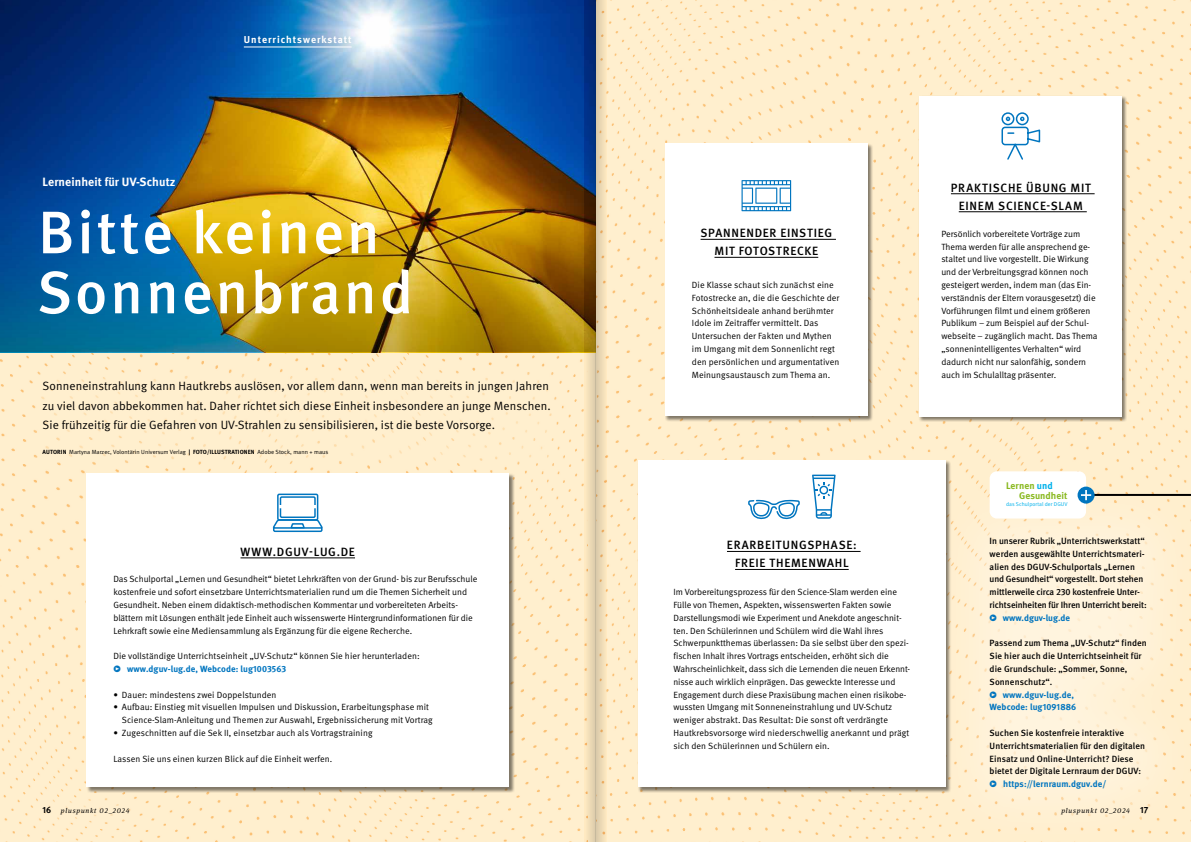
<style>
.page{position:relative;width:1191px;height:842px;background:#fff}
.page>*{position:absolute;margin:0;border:0;box-sizing:border-box;transform-origin:0 0}
.t1{font:500 60px/60px "DGUV Meta";letter-spacing:.05em;color:#fff}
.t2{font:12px/19.2px "DGUV Meta";letter-spacing:.01em;color:#000}
.t3{font:500 12px/18px "DGUV Meta";letter-spacing:.06em;color:#000;text-align:center}
.t4{font:700 12px "DGUV Meta";letter-spacing:.01em;color:#fff}
.t5{font:700 10px "DGUV Meta";letter-spacing:.1em;color:#fff}
.t6{font:700 9.6px/10.4px "DGUV Meta";letter-spacing:.01em;color:#8ab920}
.t7{font:9px/12.8px "DGUV Meta";color:#000}
.t8{font:500 9px/12.8px "DGUV Meta";letter-spacing:.005em;color:#000}
.t9{font:700 9px/12.8px "DGUV Meta";letter-spacing:.01em;color:#0075bf}
.t10{font:italic 7px "DGUV Meta Serif";letter-spacing:.11em;color:#000}
.t11{font:6px "DGUV Meta";letter-spacing:.01em;color:#000}
.t12{font:5.5px "DGUV Meta";letter-spacing:.01em;color:#00b1eb}
.s1{font-weight:700}
.s2{font-size:6.1px}
.s3{color:#00b1eb}
.s4{font-family:"DGUV Meta";font-weight:700;font-style:normal;font-size:9px}
</style>
<div class="page">
<div style="left:606px;top:0;width:585px;height:842px;background:#ffefce"></div>
<div style="left:0;top:352px;width:585px;height:490px;background:#ffefce"></div>
<img style="left:0;top:0;width:585px;height:352px">
<div style="left:35px;top:371px;width:522px;height:71px;background:#ffefce"></div>
<div style="left:35px;top:438px;width:522px;height:26px;background:#ffefce"></div>
<div style="left:34px;top:797px;width:103px;height:25px;background:#ffefce"></div>
<div style="left:86px;top:474px;width:429px;height:319px;background:#000;opacity:.5"></div>
<div style="left:86px;top:474px;width:423px;height:313px;background:#fff"></div>
<div style="left:664px;top:144px;width:209px;height:278px;background:#000;opacity:.5"></div>
<div style="left:665px;top:144px;width:202px;height:272px;background:#fff"></div>
<div style="left:918px;top:96px;width:209px;height:326px;background:#000;opacity:.5"></div>
<div style="left:918px;top:96px;width:203px;height:320px;background:#fff"></div>
<div style="left:637px;top:460px;width:314px;height:333px;background:#000;opacity:.5"></div>
<div style="left:638px;top:461px;width:307px;height:326px;background:#fff"></div>
<hr style="left:240px;top:557px;width:115px;height:1px;background:#000">
<hr style="left:700px;top:239px;width:136px;height:1px;background:#000">
<hr style="left:714px;top:257px;width:104px;height:1px;background:#000">
<hr style="left:951px;top:193px;width:143px;height:1px;background:#000">
<hr style="left:958px;top:211px;width:128px;height:1px;background:#000">
<hr style="left:727px;top:551px;width:133px;height:1px;background:#000">
<hr style="left:735px;top:569px;width:113px;height:1px;background:#000">
<div style="left:928px;top:476px;width:263px;height:366px;background:#fff;opacity:.35"></div>
<hr style="left:1033px;top:494px;width:158px;height:2px;background:#000">
<div style="left:989px;top:471px;width:97px;height:47px;background:#fff;border-radius:7px"></div>
<svg style="left:1077px;top:487px;width:17px;height:17px"></svg>
<svg style="left:1081px;top:490px;width:10px;height:10px"></svg>
<div style="left:277px;top:494px;width:41px;height:27px;border:2px solid #0075bf"></div>
<svg style="left:272px;top:495px;width:51px;height:38px"></svg>
<svg style="left:741px;top:180px;width:50px;height:31px"></svg>
<svg style="left:1001px;top:112px;width:40px;height:48px"></svg>
<svg style="left:812px;top:475px;width:23px;height:44px"></svg>
<svg style="left:748px;top:499px;width:52px;height:21px"></svg>
<div style="left:235px;top:27px;width:125px;height:30px;background:#000;opacity:.2"></div>
<hr style="left:244px;top:47px;width:107px;height:1px;background:#fff">
<svg style="left:585px;top:0;width:10px;height:842px;background:#a09788"></svg>
<svg style="left:595px;top:0;width:11px;height:842px;background:#e0cfac"></svg>
<h2 class="t4" style="left:43px;top:174px;width:134px">Lerneinheit für UV-Schutz</h2>
<p class="t5" style="left:244px;top:34px;width:109px">Unterrichtswerkstatt</p>
<h1 class="t1" style="left:37px;top:205px;width:378px">Bitte keinen<br>Sonnenbrand</h1>
<p class="t2" style="left:43px;top:377px;width:510px">Sonneneinstrahlung kann Hautkrebs auslösen, vor allem dann, wenn man bereits in jungen Jahren zu viel davon abbekommen hat. Daher richtet sich diese Einheit insbesondere an junge Menschen.<br>Sie frühzeitig für die Gefahren von UV-Strahlen zu sensibilisieren, ist die beste Vorsorge.</p>
<p class="t11" style="left:43px;top:449px;width:287px"><span class="s1">AUTORIN</span> Martyna Marzec, Volontärin Universum Verlag <span class="s1">| FOTO/ILLUSTRATIONEN</span> A<span class="s2">dobe Stock, mann + maus</span></p>
<h2 class="t3" style="left:240px;top:543px;width:116px">WWW.DGUV-LUG.DE</h2>
<p class="t7" style="left:113px;top:573px;width:365px">Das Schulportal „Lernen und Gesundheit“ bietet Lehrkräften von der Grund- bis zur Berufsschule kostenfreie und sofort einsetzbare Unterrichtsmaterialien rund um die Themen Sicherheit und Gesundheit. Neben einem didaktisch-methodischen Kommentar und vorbereiteten Arbeits&shy;blättern mit Lösungen enthält jede Einheit auch wissenswerte Hintergrundinformationen für die Lehrkraft sowie eine Mediensammlung als Ergänzung für die eigene Recherche.</p>
<p class="t7" style="left:113px;top:650px;width:308px">Die vollständige Unterrichtseinheit „UV-Schutz“ können Sie hier herunterladen:</p>
<p class="t9" style="left:113px;top:663px;width:174px">• www.dguv-lug.de, Webcode: lug1003563</p>
<p class="t7" style="left:113px;top:688px;width:164px">• Dauer: mindestens zwei Doppelstunden</p>
<p class="t7" style="left:122px;top:701px;width:312px;text-indent:-9px">• Aufbau: Einstieg mit visuellen Impulsen und Diskussion, Erarbeitungsphase mit<br>Science-Slam-Anleitung und Themen zur Auswahl, Ergebnissicherung mit Vortrag</p>
<p class="t7" style="left:113px;top:727px;width:261px">• Zugeschnitten auf die Sek II, einsetzbar auch als Vortragstraining</p>
<p class="t7" style="left:113px;top:752px;width:220px">Lassen Sie uns einen kurzen Blick auf die Einheit werfen.</p>
<h2 class="t3" style="left:700px;top:225px;width:133px">SPANNENDER EINSTIEG<br>MIT FOTOSTRECKE</h2>
<p class="t7" style="left:692px;top:279px;width:149px">Die Klasse schaut sich zunächst eine Fotostrecke an, die die Geschichte der Schönheitsideale anhand berühmter Idole im Zeitraffer vermittelt. Das Untersuchen der Fakten und Mythen im Umgang mit dem Sonnenlicht regt den persönlichen und argumentativen Meinungsaustausch zum Thema an.</p>
<h2 class="t3" style="left:951px;top:179px;width:141px">PRAKTISCHE ÜBUNG MIT<br>EINEM SCIENCE-SLAM</h2>
<p class="t7" style="left:941px;top:227px;width:158px">Persönlich vorbereitete Vorträge zum Thema werden für alle ansprechend ge&shy;staltet und live vorgestellt. Die Wirkung und der Verbreitungsgrad können noch gesteigert werden, indem man (das Ein&shy;verständnis der Eltern vorausgesetzt) die Vorführungen filmt und einem größeren Publikum – zum Beispiel auf der Schul&shy;webseite – zugänglich macht. Das Thema „sonnenintelligentes Verhalten“ wird dadurch nicht nur salonfähig, sondern auch im Schulalltag präsenter.</p>
<h2 class="t3" style="left:727px;top:537px;width:131px">ERARBEITUNGSPHASE:<br>FREIE THEMENWAHL</h2>
<p class="t7" style="left:673px;top:586px;width:238px">Im Vorbereitungsprozess für den Science-Slam werden eine Fülle von Themen, Aspekten, wissenswerten Fakten sowie Darstellungsmodi wie Experiment und Anekdote angeschnit&shy;ten. Den Schülerinnen und Schülern wird die Wahl ihres Schwerpunktthemas überlassen: Da sie selbst über den spezi&shy;fischen Inhalt ihres Vortrags entscheiden, erhöht sich die Wahrscheinlichkeit, dass sich die Lernenden die neuen Erkennt&shy;nisse auch wirklich einprägen. Das geweckte Interesse und Engagement durch diese Praxisübung machen einen risikobe&shy;wussten Umgang mit Sonneneinstrahlung und UV-Schutz weniger abstrakt. Das Resultat: Die sonst oft verdrängte Hautkrebsvorsorge wird niederschwellig anerkannt und prägt sich den Schülerinnen und Schülern ein.</p>
<p class="t6" style="left:1019px;top:480px;width:50px;text-indent:-13px">Lernen <span class="s3">und<br></span>Gesundheit</p>
<p class="t12" style="left:1006px;top:501px;width:63px">das Schulportal der DGUV</p>
<p class="t8" style="left:989px;top:535px;width:158px">In unserer Rubrik „Unterrichtswerkstatt“ werden ausgewählte Unterrichtsmateri&shy;alien des DGUV-Schulportals „Lernen und Gesundheit“ vorgestellt. Dort stehen mittlerweile circa 230 kostenfreie Unter&shy;richtseinheiten für Ihren Unterricht bereit:</p>
<p class="t9" style="left:989px;top:612px;width:82px">• www.dguv-lug.de</p>
<p class="t8" style="left:989px;top:637px;width:159px">Passend zum Thema „UV-Schutz“ finden<br>Sie hier auch die Unterrichtseinheit für die Grundschule: „Sommer, Sonne,<br>Sonnenschutz“.</p>
<p class="t9" style="left:989px;top:688px;width:88px">• www.dguv-lug.de,<br>Webcode: lug1091886</p>
<p class="t8" style="left:989px;top:727px;width:157px">Suchen Sie kostenfreie interaktive Unterrichtsmaterialien für den digitalen Einsatz und Online-Unterricht? Diese bietet der Digitale Lernraum der DGUV:</p>
<p class="t9" style="left:989px;top:778px;width:118px">• https://lernraum.dguv.de/</p>
<p class="t10" style="left:43px;top:806px;width:88px"><span class="s4">16</span> pluspunkt 02_2024</p>
<p class="t10" style="left:1061px;top:806px;width:89px">pluspunkt 02_2024 <span class="s4">17</span></p>
</div>
